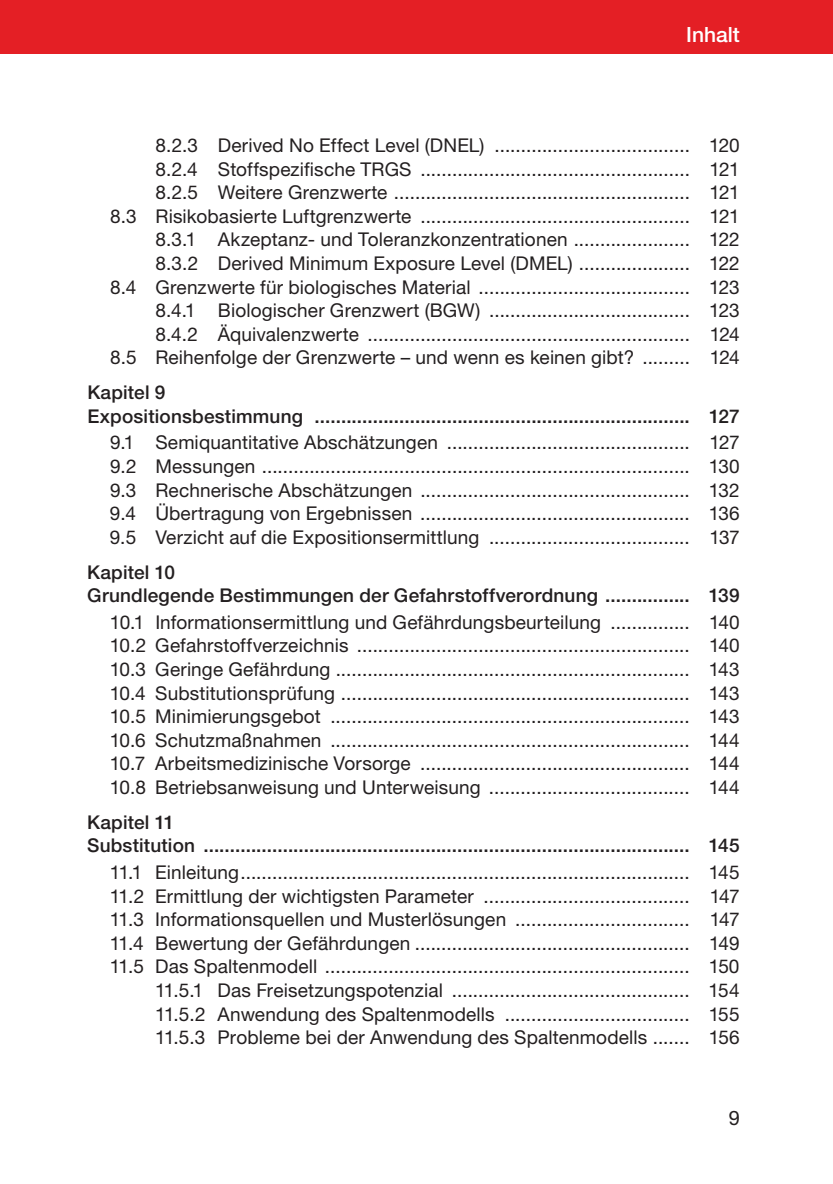
<style>
.page{position:relative;width:833px;height:1184px;background:#fff}
.page>*{position:absolute;margin:0;border:0;box-sizing:border-box;transform-origin:0 0}
.t1{font:500 21px "Helvetica Neue LT Std";color:#fff}
.t2{font:20px "Helvetica Neue LT Std";color:#231f20}
.t3{font:19px/23.6px "Helvetica Neue LT Std";letter-spacing:.005em;color:#231f20;text-align:right}
.t4{font:500 19px/23.6px "Helvetica Neue LT Std";letter-spacing:.01em;color:#231f20}
</style>
<div class="page">
<div style="left:0;top:0;width:832px;height:53px;background:#e41f25"></div>
<p class="t1" style="left:686px;top:22px;width:55px">Inhalt</p>
<p class="t3" style="left:110px;top:133px;width:631px">8.2.3 Derived No Effect Level (DNEL) ..................................... 120<br>8.2.4 Stoffspezifische TRGS ................................................... 121<br>8.2.5 Weitere Grenzwerte ........................................................ 121<br>8.3 Risikobasierte Luftgrenzwerte ................................................... 121<br>8.3.1 Akzeptanz- und Toleranzkonzentrationen ...................... 122<br>8.3.2 Derived Minimum Exposure Level (DMEL) ..................... 122<br>8.4 Grenzwerte für biologisches Material ........................................ 123<br>8.4.1 Biologischer Grenzwert (BGW) ...................................... 123<br>8.4.2 Äquivalenzwerte ............................................................. 124<br>8.5 Reihenfolge der Grenzwerte – und wenn es keinen gibt? ......... 124</p>
<p class="t4" style="left:87px;top:381px;width:653px">Kapitel 9<br>Expositionsbestimmung ....................................................................... 127</p>
<p class="t3" style="left:110px;top:430px;width:631px;text-align:justify">9.1 Semiquantitative Abschätzungen .............................................. 127<br>9.2 Messungen ................................................................................. 130<br>9.3 Rechnerische Abschätzungen ................................................... 132<br>9.4 Übertragung von Ergebnissen ................................................... 136<br>9.5 Verzicht auf die Expositionsermittlung ...................................... 137</p>
<p class="t4" style="left:87px;top:560px;width:653px">Kapitel 10<br>Grundlegende Bestimmungen der Gefahrstoffverordnung ................ 139</p>
<p class="t3" style="left:110px;top:610px;width:631px;text-align:justify">10.1 Informationsermittlung und Gefährdungsbeurteilung ............... 140<br>10.2 Gefahrstoffverzeichnis ............................................................... 140<br>10.3 Geringe Gefährdung ................................................................... 143<br>10.4 Substitutionsprüfung .................................................................. 143<br>10.5 Minimierungsgebot .................................................................... 143<br>10.6 Schutzmaßnahmen .................................................................... 144<br>10.7 Arbeitsmedizinische Vorsorge ................................................... 144<br>10.8 Betriebsanweisung und Unterweisung ...................................... 144</p>
<p class="t4" style="left:87px;top:810px;width:653px">Kapitel 11<br>Substitution ............................................................................................ 145</p>
<p class="t3" style="left:110px;top:860px;width:631px">11.1 Einleitung..................................................................................... 145<br>11.2 Ermittlung der wichtigsten Parameter ....................................... 147<br>11.3 Informationsquellen und Musterlösungen ................................. 147<br>11.4 Bewertung der Gefährdungen .................................................... 149<br>11.5 Das Spaltenmodell ..................................................................... 150<br>11.5.1 Das Freisetzungspotenzial ............................................. 154<br>11.5.2 Anwendung des Spaltenmodells ................................... 155<br>11.5.3 Probleme bei der Anwendung des Spaltenmodells ....... 156</p>
<p class="t2" style="left:728px;top:1106px;width:13px">9</p>
</div>
